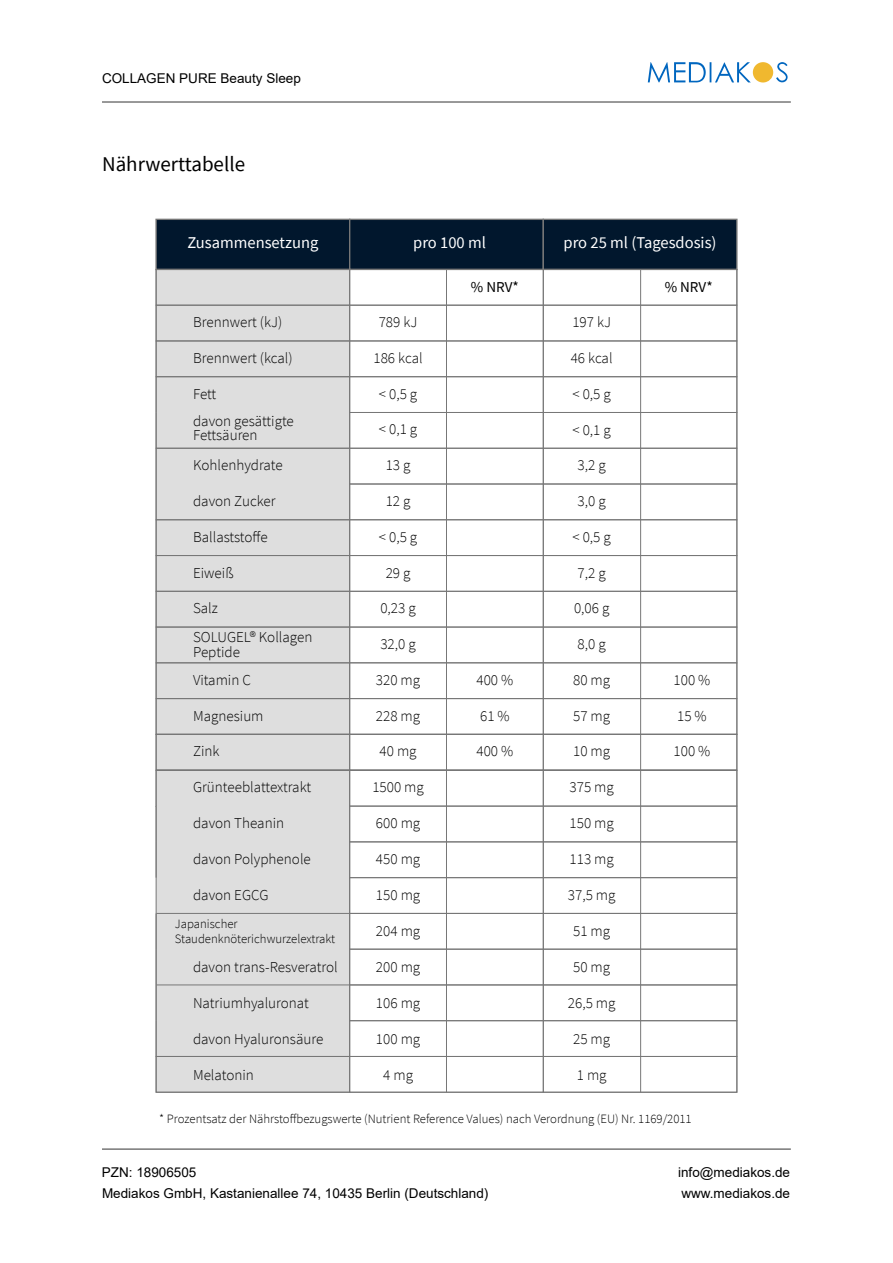
<style>
.page{position:relative;width:893px;height:1263px;background:#fff}
.page>*{position:absolute;margin:0;border:0;box-sizing:border-box;transform-origin:0 0}
.t1{font:21px "Source Sans Pro";color:#000}
.t2{font:16.5px "Source Sans Pro";color:#fff}
.t3{font:300 15.15px/27.6px "Source Sans Pro";color:#000}
.t4{font:15.15px "Source Sans Pro";color:#000}
.t5{font:13.5px/21px "Arial";color:#000}
.t6{font:300 12.75px/15.3px "Source Sans Pro";color:#000}
</style>
<div class="page">
<div style="left:156px;top:269px;width:194px;height:823px;background:#dedede"></div>
<div style="left:155px;top:219px;width:195px;height:51px;background:#01172d;border:1px solid #777"></div>
<div style="left:349px;top:219px;width:195px;height:51px;background:#01172d;border:1px solid #777"></div>
<div style="left:543px;top:219px;width:195px;height:51px;background:#01172d;border:1px solid #777"></div>
<hr style="left:446px;top:269px;width:1px;height:501px;background:#777">
<div style="left:156px;top:269px;width:581px;height:36px;border:1px solid #777"></div>
<div style="left:156px;top:305px;width:581px;height:36px;border:1px solid #777"></div>
<div style="left:156px;top:341px;width:581px;height:36px;border:1px solid #777"></div>
<svg style="left:155px;top:376px;width:582px;height:144px"></svg>
<div style="left:156px;top:519px;width:581px;height:37px;border:1px solid #777"></div>
<div style="left:156px;top:555px;width:581px;height:37px;border:1px solid #777"></div>
<div style="left:156px;top:591px;width:581px;height:36px;border:1px solid #777"></div>
<div style="left:156px;top:627px;width:581px;height:36px;border:1px solid #777"></div>
<div style="left:156px;top:662px;width:581px;height:37px;border:1px solid #777"></div>
<div style="left:156px;top:698px;width:581px;height:37px;border:1px solid #777"></div>
<div style="left:156px;top:734px;width:581px;height:36px;border:1px solid #777"></div>
<hr style="left:640px;top:269px;width:1px;height:501px;background:#777">
<hr style="left:446px;top:770px;width:1px;height:322px;background:#777">
<svg style="left:155px;top:770px;width:582px;height:287px"></svg>
<div style="left:156px;top:1056px;width:581px;height:36px;border:1px solid #777"></div>
<hr style="left:640px;top:770px;width:1px;height:322px;background:#777">
<hr style="left:102px;top:1148px;width:689px;height:2px;background:#777">
<svg style="left:648px;top:62px;width:140px;height:21px"></svg>
<hr style="left:102px;top:101px;width:689px;height:2px;background:#777">
<p class="t5" style="left:102px;top:67px;width:200px">COLLAGEN PURE Beauty Sleep</p>
<h1 class="t1" style="left:102px;top:150px;width:145px">Nährwerttabelle</h1>
<p class="t2" style="left:187px;top:232px;width:132px">Zusammensetzung</p>
<p class="t2" style="left:564px;top:232px;width:154px">pro 25 ml (Tagesdosis)</p>
<p class="t2" style="left:413px;top:232px;width:74px">pro 100 ml</p>
<p class="t4" style="left:471px;top:277px;width:49px">% NRV*</p>
<p class="t4" style="left:665px;top:277px;width:49px">% NRV*</p>
<p class="t3" style="left:193px;top:308px;width:91px">Brennwert (kJ)</p>
<p class="t3" style="left:379px;top:308px;width:40px">789 kJ</p>
<p class="t3" style="left:373px;top:344px;width:51px">186 kcal</p>
<p class="t3" style="left:379px;top:380px;width:40px">&lt; 0,5 g</p>
<p class="t3" style="left:379px;top:416px;width:40px">&lt; 0,1 g</p>
<p class="t3" style="left:386px;top:451px;width:26px">13 g</p>
<p class="t3" style="left:386px;top:487px;width:26px">12 g</p>
<p class="t3" style="left:379px;top:523px;width:40px">&lt; 0,5 g</p>
<p class="t3" style="left:386px;top:559px;width:26px">29 g</p>
<p class="t3" style="left:380px;top:594px;width:37px">0,23 g</p>
<p class="t3" style="left:380px;top:630px;width:37px">32,0 g</p>
<p class="t3" style="left:376px;top:666px;width:46px">320 mg</p>
<p class="t3" style="left:376px;top:702px;width:46px">228 mg</p>
<p class="t3" style="left:572px;top:308px;width:40px">197 kJ</p>
<p class="t3" style="left:571px;top:344px;width:43px">46 kcal</p>
<p class="t3" style="left:572px;top:380px;width:40px">&lt; 0,5 g</p>
<p class="t3" style="left:572px;top:416px;width:40px">&lt; 0,1 g</p>
<p class="t3" style="left:578px;top:451px;width:30px">3,2 g</p>
<p class="t3" style="left:578px;top:487px;width:30px">3,0 g</p>
<p class="t3" style="left:572px;top:523px;width:40px">&lt; 0,5 g</p>
<p class="t3" style="left:578px;top:559px;width:30px">7,2 g</p>
<p class="t3" style="left:574px;top:594px;width:37px">0,06 g</p>
<p class="t3" style="left:578px;top:630px;width:30px">8,0 g</p>
<p class="t3" style="left:573px;top:666px;width:39px">80 mg</p>
<p class="t3" style="left:573px;top:702px;width:39px">57 mg</p>
<p class="t3" style="left:193px;top:344px;width:101px">Brennwert (kcal)</p>
<p class="t3" style="left:193px;top:380px;width:102px">Fett<br>davon gesättigte</p>
<p class="t3" style="left:193px;top:420px;width:91px;line-height:30.3px">Fettsäuren<br>Kohlenhydrate</p>
<p class="t3" style="left:193px;top:487px;width:84px">davon Zucker</p>
<p class="t3" style="left:193px;top:523px;width:76px">Ballaststoffe</p>
<p class="t3" style="left:193px;top:559px;width:42px">Eiweiß</p>
<p class="t3" style="left:193px;top:594px;width:121px;line-height:28.7px">Salz<br>SOLUGEL® Kollagen</p>
<p class="t3" style="left:193px;top:638px;width:59px">Peptide<br>Vitamin C</p>
<p class="t3" style="left:193px;top:702px;width:72px">Magnesium</p>
<p class="t3" style="left:193px;top:737px;width:28px">Zink</p>
<p class="t3" style="left:193px;top:773px;width:120px">Grünteeblattextrakt</p>
<p class="t3" style="left:193px;top:810px;width:93px">davon Theanin</p>
<p class="t3" style="left:193px;top:846px;width:119px">davon Polyphenole</p>
<p class="t3" style="left:193px;top:882px;width:77px">davon EGCG</p>
<p class="t6" style="left:175px;top:916px;width:162px">Japanischer<br>Staudenknöterichwurzelextrakt</p>
<p class="t3" style="left:193px;top:953px;width:146px">davon trans-Resveratrol</p>
<p class="t3" style="left:193px;top:989px;width:117px">Natriumhyaluronat</p>
<p class="t3" style="left:193px;top:1025px;width:132px">davon Hyaluronsäure</p>
<p class="t3" style="left:193px;top:1061px;width:62px">Melatonin</p>
<p class="t3" style="left:476px;top:666px;width:38px">400 %</p>
<p class="t3" style="left:480px;top:702px;width:31px">61 %</p>
<p class="t3" style="left:476px;top:738px;width:38px">400 %</p>
<p class="t3" style="left:380px;top:738px;width:39px">40 mg</p>
<p class="t3" style="left:573px;top:738px;width:39px">10 mg</p>
<p class="t3" style="left:372px;top:773px;width:53px">1500 mg</p>
<p class="t3" style="left:376px;top:809px;width:46px">600 mg</p>
<p class="t3" style="left:376px;top:845px;width:46px">450 mg</p>
<p class="t3" style="left:376px;top:881px;width:46px">150 mg</p>
<p class="t3" style="left:376px;top:917px;width:46px">204 mg</p>
<p class="t3" style="left:376px;top:953px;width:46px">200 mg</p>
<p class="t3" style="left:376px;top:989px;width:46px">106 mg</p>
<p class="t3" style="left:376px;top:1025px;width:46px">100 mg</p>
<p class="t3" style="left:383px;top:1061px;width:31px">4 mg</p>
<p class="t3" style="left:570px;top:773px;width:46px">375 mg</p>
<p class="t3" style="left:570px;top:809px;width:46px">150 mg</p>
<p class="t3" style="left:570px;top:845px;width:46px">113 mg</p>
<p class="t3" style="left:568px;top:881px;width:49px">37,5 mg</p>
<p class="t3" style="left:573px;top:917px;width:39px">51 mg</p>
<p class="t3" style="left:573px;top:953px;width:39px">50 mg</p>
<p class="t3" style="left:568px;top:989px;width:49px">26,5 mg</p>
<p class="t3" style="left:573px;top:1025px;width:39px">25 mg</p>
<p class="t3" style="left:577px;top:1061px;width:31px">1 mg</p>
<p class="t3" style="left:673px;top:666px;width:38px">100 %</p>
<p class="t3" style="left:677px;top:702px;width:31px">15 %</p>
<p class="t3" style="left:673px;top:738px;width:38px">100 %</p>
<p class="t6" style="left:159px;top:1111px;width:534px">* Prozentsatz der Nährstoffbezugswerte (Nutrient Reference Values) nach Verordnung (EU) Nr. 1169/2011</p>
<p class="t5" style="left:102px;top:1161px;width:388px">PZN: 18906505<br>Mediakos GmbH, Kastanienallee 74, 10435 Berlin (Deutschland)</p>
<p class="t5" style="left:678px;top:1161px;width:113px">info@mediakos.de www.mediakos.de</p>
</div>
